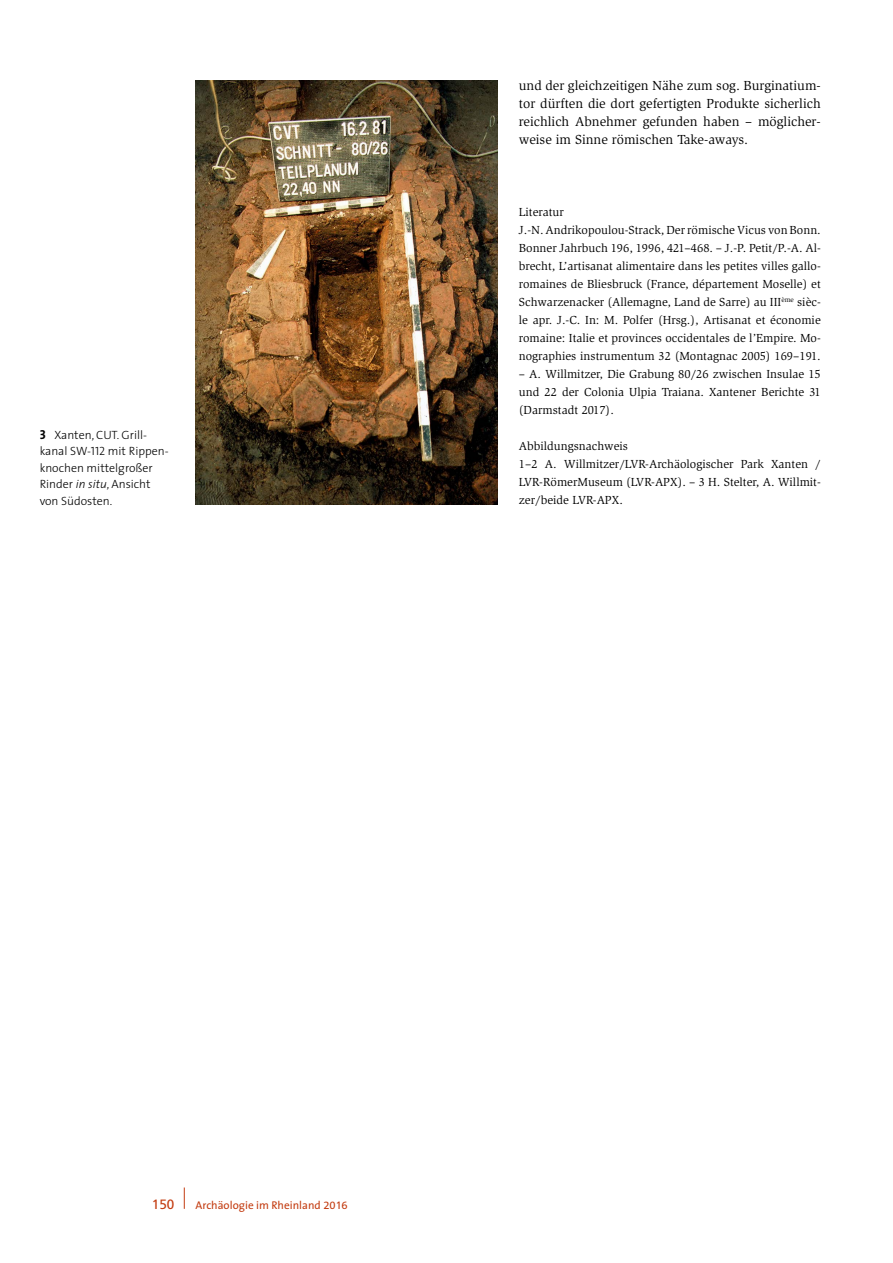
<style>
.page{position:relative;width:893px;height:1263px;background:#fff}
.page>*{position:absolute;margin:0;border:0;box-sizing:border-box;transform-origin:0 0}
.FLIESS_SLIMBACH_9_PT{font:13.5px/18px "Slimbach";color:#000;text-align:justify}
.t1{font:13.5px "Frutiger CE";color:#c33c11}
.LITERATUR___ABBILDUN{font:12px/18px "Slimbach";color:#000;text-align:justify}
.BILDUNTERSCHRIFT{font:300 12px/16.5px "The Sans";color:#000}
.t2{font:11.25px "The Sans";color:#c33c11}
.s1{font-family:"The Sans Bold Caps";font-weight:400;font-size:13.05px}
.s2{font-family:"The Sans Light Caps";font-weight:400}
.s3{font-style:italic}
.s4{font-family:"The Sans B W5 Plain"}
.s5{font-family:"Frutiger CE";font-size:10.65px}
</style>
<div class="page">
<svg style="left:184px;top:1187px;width:1px;height:22px"></svg>
<img style="left:196px;top:80px;width:302px;height:424px">
<p class="BILDUNTERSCHRIFT" style="left:40px;top:426px;width:131px"><span class="s1">3</span> Xanten, CUT. Grill&shy;kanal SW-<span class="s2">112</span> mit Rippen&shy;knochen mittelgroßer<br>Rinder <span class="s3">in situ</span>, Ansicht von Südosten.</p>
<p class="FLIESS_SLIMBACH_9_PT" style="left:519px;top:77px;width:303px">und der gleichzeitigen Nähe zum sog. Burginatium&shy;tor dürften die dort gefertigten Produkte sicherlich reichlich Abnehmer gefunden haben – möglicher&shy;weise im Sinne römischen Take-aways.</p>
<p class="LITERATUR___ABBILDUN" style="left:519px;top:203px;width:47px">Literatur</p>
<p class="LITERATUR___ABBILDUN" style="left:519px;top:221px;width:303px">J.-N. Andrikopoulou-Strack, Der römische Vicus von Bonn.<br>Bonner Jahrbuch 196, 1996, 421–468. – J.-P. Petit/P.-A. Al&shy;brecht, L’artisanat alimentaire dans les petites villes gallo&shy;romaines de Bliesbruck (France, département Moselle) et Schwarzenacker (Allemagne, Land de Sarre) au III<sup>ème</sup> sièc&shy;le apr. J.-C. In: M. Polfer (Hrsg.), Artisanat et économie romaine: Italie et provinces occidentales de l’Empire. Mo&shy;nographies instrumentum 32 (Montagnac 2005) 169–191.</p>
<p class="LITERATUR___ABBILDUN" style="left:519px;top:365px;width:303px">– A. Willmitzer, Die Grabung 80/26 zwischen Insulae 15 und 22 der Colonia Ulpia Traiana. Xantener Berichte 31 (Darmstadt 2017).</p>
<p class="LITERATUR___ABBILDUN" style="left:519px;top:437px;width:111px">Abbildungsnachweis</p>
<p class="LITERATUR___ABBILDUN" style="left:519px;top:455px;width:303px">1–2 A. Willmitzer/LVR-Archäologischer Park Xanten / LVR-RömerMuseum (LVR-APX). – 3 H. Stelter, A. Willmit&shy;zer/beide LVR-APX.</p>
<p class="t1" style="left:152px;top:1196px;width:24px">150</p>
<p class="t2" style="left:196px;top:1196px;width:153px">Archäologie im Rheinland <span class="s4">20</span><span class="s5">1</span><span class="s4">6</span></p>
</div>
